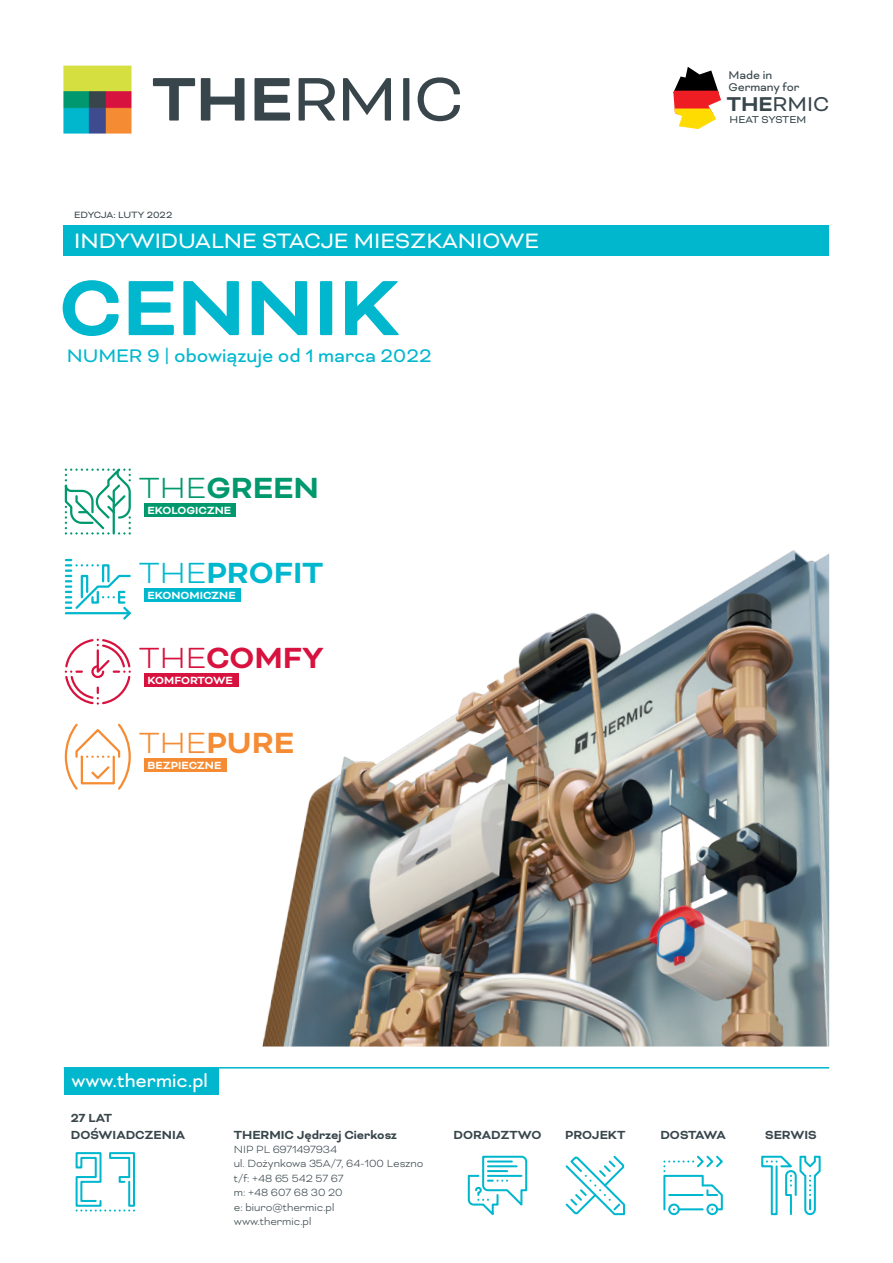
<style>
.page{position:relative;width:893px;height:1263px;background:#fff}
.page>*{position:absolute;margin:0;border:0;box-sizing:border-box;transform-origin:0 0}
.t1{font:700 90px "Bicyclette";color:#00b7ce}
.t2{font:70.8px "Bicyclette";color:#38464c}
.t3{font:700 33.6px "Bicyclette";color:#00b7ce}
.t4{font:700 33.6px "Bicyclette";color:#00986d}
.t5{font:700 33.6px "Bicyclette";color:#d7123e}
.t6{font:700 33.6px "Bicyclette";color:#f58b32}
.t7{font:24px "Bicyclette";color:#fff}
.t8{font:23.1px "Bicyclette";color:#38464c}
.t9{font:21px "Bicyclette";color:#00b7ce}
.t10{font:21px "Bicyclette";color:#fff}
.t11{font:700 13.5px/16.5px "Bicyclette";color:#38464c}
.t12{font:12.9px/11.6px "Bicyclette";color:#38464c}
.t13{font:300 12px/14.4px "Bicyclette";color:#38464c}
.t14{font:700 12px "Bicyclette";color:#fff}
.t15{font:11.55px "Bicyclette";letter-spacing:-.015em;color:#38464c}
.t16{font:10.5px "Bicyclette";color:#38464c}
.s1{font-weight:700}
.s2{font-weight:300}
</style>
<div class="page">
<img style="left:262px;top:550px;width:567px;height:496px">
<svg style="left:673px;top:67px;width:48px;height:62px"></svg>
<hr style="left:64px;top:1067px;width:765px;height:1px;background:#00b7ce">
<svg style="left:75px;top:1152px;width:60px;height:59px"></svg>
<svg style="left:467px;top:1155px;width:61px;height:61px"></svg>
<svg style="left:565px;top:1155px;width:61px;height:61px"></svg>
<div style="left:706px;top:1203px;width:12px;height:12px;border:2px solid #00b7ce;border-radius:50%"></div>
<div style="left:668px;top:1203px;width:12px;height:12px;border:2px solid #00b7ce;border-radius:50%"></div>
<svg style="left:663px;top:1155px;width:60px;height:56px"></svg>
<svg style="left:761px;top:1155px;width:60px;height:61px"></svg>
<div style="left:64px;top:226px;width:765px;height:30px;background:#00b7ce"></div>
<svg style="left:64px;top:468px;width:67px;height:67px"></svg>
<div style="left:144px;top:503px;width:92px;height:14px;background:#00986d"></div>
<div style="left:144px;top:588px;width:97px;height:14px;background:#00b7ce"></div>
<svg style="left:66px;top:559px;width:65px;height:61px"></svg>
<div style="left:144px;top:759px;width:82px;height:13px;background:#f58b32"></div>
<svg style="left:64px;top:723px;width:67px;height:67px"></svg>
<div style="left:144px;top:673px;width:95px;height:14px;background:#d7123e"></div>
<svg style="left:64px;top:638px;width:67px;height:67px"></svg>
<div style="left:64px;top:1068px;width:154px;height:27px;background:#00b7ce"></div>
<img style="left:63px;top:65px;width:69px;height:69px">
<h2 class="t2" style="left:152px;top:58px;width:313px"><span class="s1">THE</span>RMIC</h2>
<p class="t16" style="left:74px;top:208px;width:100px">EDYCJA: LUTY 2022</p>
<h3 class="t7" style="left:74px;top:227px;width:466px">INDYWIDUALNE STACJE MIESZKANIOWE</h3>
<h1 class="t1" style="left:59px;top:255px;width:342px">CENNIK</h1>
<h3 class="t9" style="left:67px;top:344px;width:367px">NUMER 9 | obowiązuje od 1 marca 2022</h3>
<h3 class="t4" style="left:139px;top:468px;width:182px"><span class="s2">THE</span>GREEN</h3>
<p class="t14" style="left:148px;top:503px;width:85px">EKOLOGICZNE</p>
<h3 class="t3" style="left:139px;top:553px;width:186px"><span class="s2">THE</span>PROFIT</h3>
<p class="t14" style="left:148px;top:588px;width:90px">EKONOMICZNE</p>
<h3 class="t5" style="left:139px;top:638px;width:186px"><span class="s2">THE</span>COMFY</h3>
<p class="t14" style="left:148px;top:674px;width:87px">KOMFORTOWE</p>
<h3 class="t6" style="left:139px;top:723px;width:157px"><span class="s2">THE</span>PURE</h3>
<p class="t14" style="left:148px;top:759px;width:75px">BEZPIECZNE</p>
<p class="t12" style="left:728px;top:69px;width:73px">Made in<br>Germany for</p>
<p class="t15" style="left:730px;top:113px;width:78px">HEAT SYSTEM</p>
<h3 class="t8" style="left:727px;top:91px;width:104px"><span class="s1">THE</span>RMIC</h3>
<h3 class="t10" style="left:71px;top:1068px;width:138px">www.thermic.pl</h3>
<p class="t11" style="left:71px;top:1110px;width:116px">27 LAT<br>DOŚWIADCZENIA</p>
<p class="t11" style="left:234px;top:1126px;width:165px">THERMIC Jędrzej Cierkosz</p>
<p class="t13" style="left:234px;top:1142px;width:191px">NIP PL 6971497934<br>ul. Dożynkowa 35A/7, 64-100 Leszno t/f: +48 65 542 57 67<br>m: +48 607 68 30 20<br>e: biuro@thermic.pl<br>www.thermic.pl</p>
<p class="t11" style="left:453px;top:1126px;width:90px">DORADZTWO</p>
<p class="t11" style="left:565px;top:1126px;width:62px">PROJEKT</p>
<p class="t11" style="left:660px;top:1126px;width:67px">DOSTAWA</p>
<p class="t11" style="left:765px;top:1126px;width:53px">SERWIS</p>
</div>
